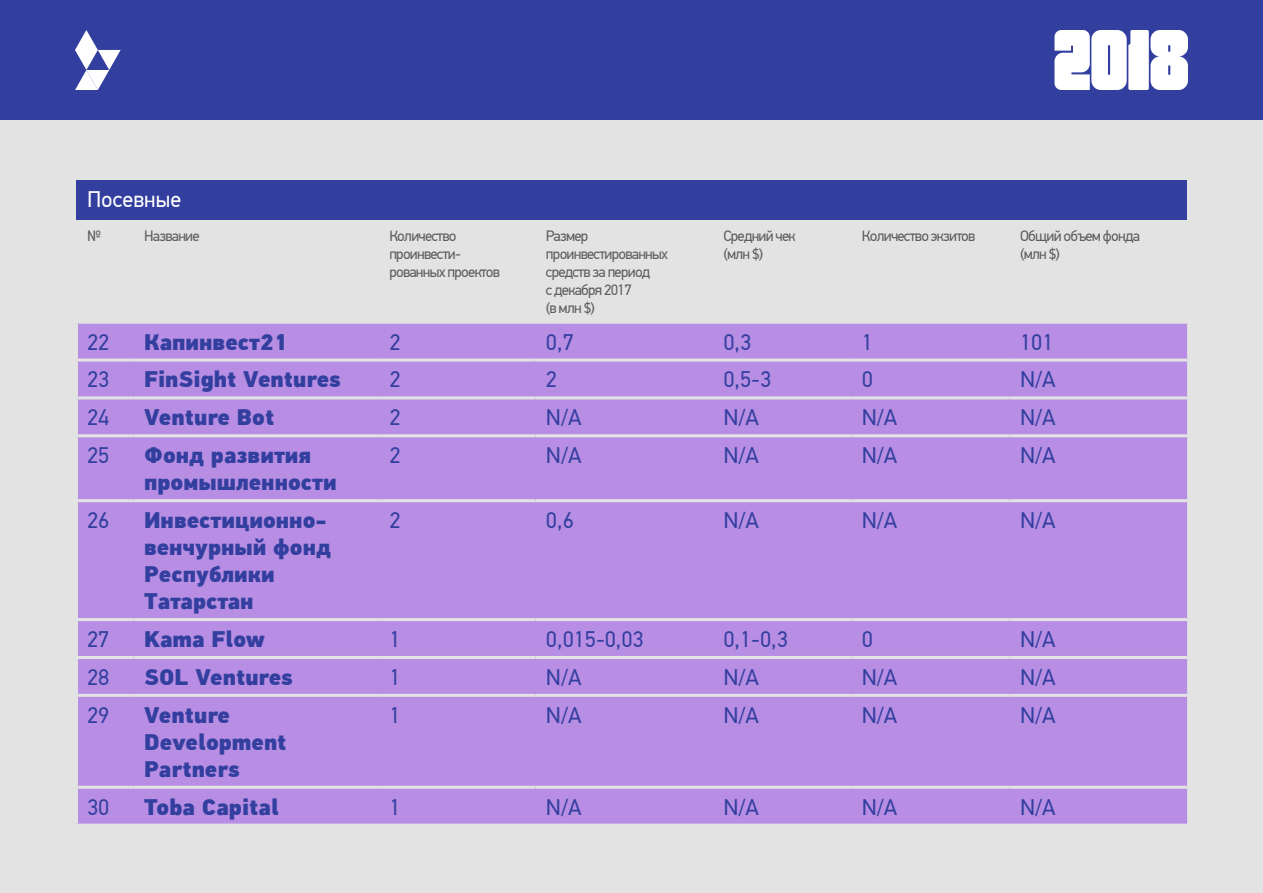
<style>
.page{position:relative;width:1263px;height:893px;background:#fff}
.page>*{position:absolute;margin:0;border:0;box-sizing:border-box;transform-origin:0 0}
.t1{font:900 22.5px/27px "PF Din Text Pro";color:#333f9f}
.t2{font:22.5px "PF Din Text Pro";letter-spacing:-.005em;color:#333f9f}
.t3{font:22.5px "PF Din Text Pro";color:#fff}
.t4{font:15px/18px "PF Din Text Pro";letter-spacing:-.05em;color:#5c5c5c}
</style>
<div class="page">
<div style="left:0;top:0;width:1263px;height:120px;background:#333f9f"></div>
<svg style="left:75px;top:30px;width:46px;height:60px"></svg>
<svg style="left:1054px;top:30px;width:134px;height:60px;background:#e9eaf4"></svg>
<div style="left:0;top:120px;width:1263px;height:773px;background:#e3e3e3"></div>
<div style="left:76px;top:180px;width:1111px;height:39px;background:#333f9f"></div>
<div style="left:78px;top:324px;width:1109px;height:500px;background:#b78ee3"></div>
<hr style="left:75px;top:359px;width:59px;height:3px;background:#e3e3e3">
<hr style="left:134px;top:359px;width:245px;height:3px;background:#e3e3e3">
<hr style="left:379px;top:359px;width:156px;height:3px;background:#e3e3e3">
<hr style="left:535px;top:359px;width:178px;height:3px;background:#e3e3e3">
<hr style="left:713px;top:359px;width:138px;height:3px;background:#e3e3e3">
<hr style="left:851px;top:359px;width:158px;height:3px;background:#e3e3e3">
<hr style="left:1009px;top:359px;width:178px;height:3px;background:#e3e3e3">
<hr style="left:75px;top:396px;width:59px;height:3px;background:#e3e3e3">
<hr style="left:134px;top:396px;width:245px;height:3px;background:#e3e3e3">
<hr style="left:379px;top:396px;width:156px;height:3px;background:#e3e3e3">
<hr style="left:535px;top:396px;width:178px;height:3px;background:#e3e3e3">
<hr style="left:713px;top:396px;width:138px;height:3px;background:#e3e3e3">
<hr style="left:851px;top:396px;width:158px;height:3px;background:#e3e3e3">
<hr style="left:1009px;top:396px;width:178px;height:3px;background:#e3e3e3">
<hr style="left:75px;top:434px;width:59px;height:3px;background:#e3e3e3">
<hr style="left:134px;top:434px;width:245px;height:3px;background:#e3e3e3">
<hr style="left:379px;top:434px;width:156px;height:3px;background:#e3e3e3">
<hr style="left:535px;top:434px;width:178px;height:3px;background:#e3e3e3">
<hr style="left:713px;top:434px;width:138px;height:3px;background:#e3e3e3">
<hr style="left:851px;top:434px;width:158px;height:3px;background:#e3e3e3">
<hr style="left:1009px;top:434px;width:178px;height:3px;background:#e3e3e3">
<hr style="left:75px;top:499px;width:59px;height:3px;background:#e3e3e3">
<hr style="left:134px;top:499px;width:245px;height:3px;background:#e3e3e3">
<hr style="left:379px;top:499px;width:156px;height:3px;background:#e3e3e3">
<hr style="left:535px;top:499px;width:178px;height:3px;background:#e3e3e3">
<hr style="left:713px;top:499px;width:138px;height:3px;background:#e3e3e3">
<hr style="left:851px;top:499px;width:158px;height:3px;background:#e3e3e3">
<hr style="left:1009px;top:499px;width:178px;height:3px;background:#e3e3e3">
<hr style="left:75px;top:618px;width:59px;height:3px;background:#e3e3e3">
<hr style="left:134px;top:618px;width:245px;height:3px;background:#e3e3e3">
<hr style="left:379px;top:618px;width:156px;height:3px;background:#e3e3e3">
<hr style="left:535px;top:618px;width:178px;height:3px;background:#e3e3e3">
<hr style="left:713px;top:618px;width:138px;height:3px;background:#e3e3e3">
<hr style="left:851px;top:618px;width:158px;height:3px;background:#e3e3e3">
<hr style="left:1009px;top:618px;width:178px;height:3px;background:#e3e3e3">
<hr style="left:75px;top:656px;width:59px;height:3px;background:#e3e3e3">
<hr style="left:134px;top:656px;width:245px;height:3px;background:#e3e3e3">
<hr style="left:379px;top:656px;width:156px;height:3px;background:#e3e3e3">
<hr style="left:535px;top:656px;width:178px;height:3px;background:#e3e3e3">
<hr style="left:713px;top:656px;width:138px;height:3px;background:#e3e3e3">
<hr style="left:851px;top:656px;width:158px;height:3px;background:#e3e3e3">
<hr style="left:1009px;top:656px;width:178px;height:3px;background:#e3e3e3">
<hr style="left:75px;top:694px;width:59px;height:3px;background:#e3e3e3">
<hr style="left:134px;top:694px;width:245px;height:3px;background:#e3e3e3">
<hr style="left:379px;top:694px;width:156px;height:3px;background:#e3e3e3">
<hr style="left:535px;top:694px;width:178px;height:3px;background:#e3e3e3">
<hr style="left:713px;top:694px;width:138px;height:3px;background:#e3e3e3">
<hr style="left:851px;top:694px;width:158px;height:3px;background:#e3e3e3">
<hr style="left:1009px;top:694px;width:178px;height:3px;background:#e3e3e3">
<hr style="left:75px;top:786px;width:59px;height:3px;background:#e3e3e3">
<hr style="left:134px;top:786px;width:245px;height:3px;background:#e3e3e3">
<hr style="left:379px;top:786px;width:156px;height:3px;background:#e3e3e3">
<hr style="left:535px;top:786px;width:178px;height:3px;background:#e3e3e3">
<hr style="left:713px;top:786px;width:138px;height:3px;background:#e3e3e3">
<hr style="left:851px;top:786px;width:158px;height:3px;background:#e3e3e3">
<hr style="left:1009px;top:786px;width:178px;height:3px;background:#e3e3e3">
<p class="t3" style="left:87px;top:186px;width:96px">Посевные</p>
<p class="t4" style="left:87px;top:227px;width:15px">№</p>
<p class="t4" style="left:144px;top:227px;width:57px">Название</p>
<p class="t4" style="left:389px;top:227px;width:112px">Количество проинвести&shy;рованных проектов</p>
<p class="t4" style="left:546px;top:227px;width:124px">Размер проинвестированных средств за период<br>с декабря 2017<br>(в млн $)</p>
<p class="t4" style="left:723px;top:227px;width:74px">Средний чек (млн $)</p>
<p class="t4" style="left:862px;top:227px;width:115px">Количество экзитов</p>
<p class="t4" style="left:1020px;top:227px;width:121px">Общий объем фонда (млн $)</p>
<p class="t2" style="left:87px;top:329px;width:24px">22</p>
<p class="t1" style="left:144px;top:329px;width:145px">Капинвест21</p>
<p class="t2" style="left:389px;top:329px;width:13px">2</p>
<p class="t2" style="left:546px;top:329px;width:29px">0,7</p>
<p class="t2" style="left:723px;top:329px;width:29px">0,3</p>
<p class="t2" style="left:862px;top:329px;width:13px">1</p>
<p class="t2" style="left:1020px;top:329px;width:35px">101</p>
<p class="t2" style="left:87px;top:366px;width:24px">23</p>
<p class="t1" style="left:144px;top:367px;width:198px">FinSight Ventures</p>
<p class="t2" style="left:389px;top:366px;width:13px">2</p>
<p class="t2" style="left:546px;top:366px;width:13px">2</p>
<p class="t2" style="left:723px;top:366px;width:49px">0,5-3</p>
<p class="t2" style="left:862px;top:366px;width:13px">0</p>
<p class="t2" style="left:1020px;top:366px;width:37px">N/A</p>
<p class="t2" style="left:87px;top:404px;width:24px">24</p>
<p class="t1" style="left:144px;top:404px;width:132px">Venture Bot</p>
<p class="t2" style="left:389px;top:404px;width:13px">2</p>
<p class="t2" style="left:546px;top:404px;width:37px">N/A</p>
<p class="t2" style="left:723px;top:404px;width:37px">N/A</p>
<p class="t2" style="left:862px;top:404px;width:37px">N/A</p>
<p class="t2" style="left:1020px;top:404px;width:37px">N/A</p>
<p class="t2" style="left:87px;top:442px;width:24px">25</p>
<p class="t1" style="left:144px;top:442px;width:194px">Фонд развития промышленности</p>
<p class="t2" style="left:389px;top:442px;width:13px">2</p>
<p class="t2" style="left:546px;top:442px;width:37px">N/A</p>
<p class="t2" style="left:723px;top:442px;width:37px">N/A</p>
<p class="t2" style="left:862px;top:442px;width:37px">N/A</p>
<p class="t2" style="left:1020px;top:442px;width:37px">N/A</p>
<p class="t2" style="left:87px;top:507px;width:24px">26</p>
<p class="t1" style="left:144px;top:507px;width:188px">Инвестиционно&shy;венчурный фонд<br>Республики<br>Татарстан</p>
<p class="t2" style="left:389px;top:507px;width:13px">2</p>
<p class="t2" style="left:546px;top:507px;width:29px">0,6</p>
<p class="t2" style="left:723px;top:507px;width:37px">N/A</p>
<p class="t2" style="left:862px;top:507px;width:37px">N/A</p>
<p class="t2" style="left:1020px;top:507px;width:37px">N/A</p>
<p class="t2" style="left:87px;top:626px;width:24px">27</p>
<p class="t1" style="left:144px;top:626px;width:122px">Kama Flow</p>
<p class="t2" style="left:389px;top:626px;width:13px">1</p>
<p class="t2" style="left:546px;top:626px;width:99px">0,015-0,03</p>
<p class="t2" style="left:723px;top:626px;width:66px">0,1-0,3</p>
<p class="t2" style="left:862px;top:626px;width:13px">0</p>
<p class="t2" style="left:1020px;top:626px;width:37px">N/A</p>
<p class="t2" style="left:87px;top:664px;width:24px">28</p>
<p class="t1" style="left:144px;top:664px;width:150px">SOL Ventures</p>
<p class="t2" style="left:389px;top:664px;width:13px">1</p>
<p class="t2" style="left:546px;top:664px;width:37px">N/A</p>
<p class="t2" style="left:723px;top:664px;width:37px">N/A</p>
<p class="t2" style="left:862px;top:664px;width:37px">N/A</p>
<p class="t2" style="left:1020px;top:664px;width:37px">N/A</p>
<p class="t2" style="left:87px;top:702px;width:24px">29</p>
<p class="t1" style="left:144px;top:702px;width:144px">Venture<br>Development<br>Partners</p>
<p class="t2" style="left:389px;top:702px;width:13px">1</p>
<p class="t2" style="left:546px;top:702px;width:37px">N/A</p>
<p class="t2" style="left:723px;top:702px;width:37px">N/A</p>
<p class="t2" style="left:862px;top:702px;width:37px">N/A</p>
<p class="t2" style="left:1020px;top:702px;width:37px">N/A</p>
<p class="t2" style="left:87px;top:793px;width:24px">30</p>
<p class="t1" style="left:144px;top:794px;width:136px">Toba Capital</p>
<p class="t2" style="left:389px;top:793px;width:13px">1</p>
<p class="t2" style="left:546px;top:793px;width:37px">N/A</p>
<p class="t2" style="left:723px;top:793px;width:37px">N/A</p>
<p class="t2" style="left:862px;top:793px;width:37px">N/A</p>
<p class="t2" style="left:1020px;top:793px;width:37px">N/A</p>
</div>
